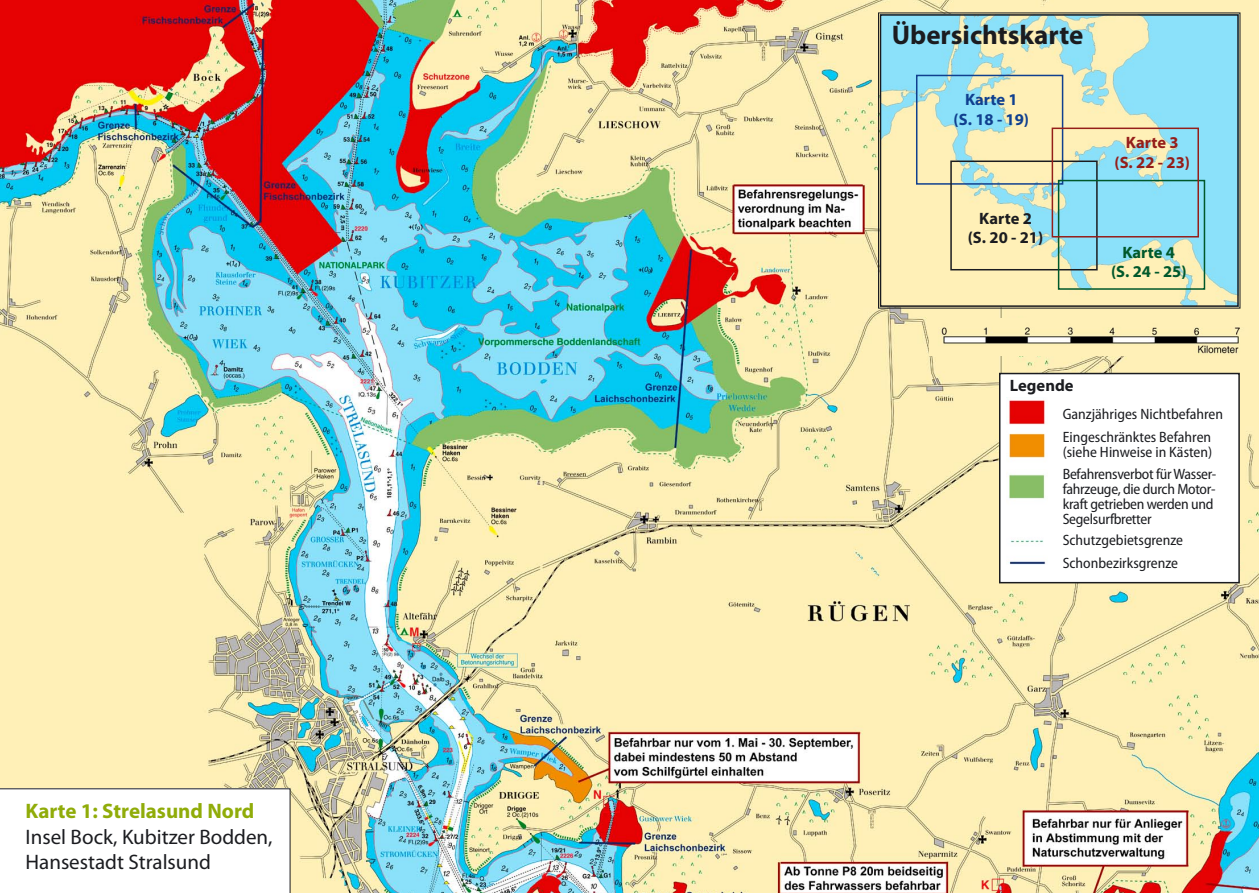
<style>
.page{position:relative;width:1259px;height:893px;background:#fff}
.page>*{position:absolute;margin:0;border:0;box-sizing:border-box;transform-origin:0 0}
.t1{font:700 27px "Myriad Pro";color:#1b1c20}
.t2{font:21px/25.2px "Myriad Pro";color:#1b1c20}
.t3{font:700 21px "Myriad Pro";color:#90ac09}
.t4{font:18px "Myriad Pro";color:#1b1c20}
.t5{font:700 16.5px/19.8px "Myriad Pro";color:#1b1c20;text-align:center}
.t6{font:700 16.5px/19.8px "Myriad Pro";color:#10408f;text-align:center}
.t7{font:700 16.5px/19.8px "Myriad Pro";color:#951e1a;text-align:center}
.t8{font:700 16.5px/19.8px "Myriad Pro";color:#00582b;text-align:center}
.t9{font:semi-condensed 15px/15px "Myriad Pro";letter-spacing:-.005em;color:#1b1c20}
</style>
<div class="page">
<img style="left:0;top:0;width:1259px;height:893px">
<svg style="left:0;top:789px;width:290px;height:104px"></svg>
<img style="left:929px;top:318px;width:322px;height:38px">
<div style="left:999px;top:374px;width:240px;height:209px;background:#fff"></div>
<div style="left:999px;top:373px;width:240px;height:210px;border:2px solid #1b1c20"></div>
<img style="left:1009px;top:399px;width:36px;height:59px">
<svg style="left:878px;top:12px;width:362px;height:297px;background:#c3e3d2"></svg>
<div style="left:879px;top:14px;width:359px;height:293px;border:2px solid #1b1c20"></div>
<div style="left:916px;top:75px;width:147px;height:110px;border:2px solid #10408f"></div>
<div style="left:950px;top:161px;width:147px;height:109px;border:2px solid #1b1c20"></div>
<div style="left:1058px;top:180px;width:147px;height:110px;border:2px solid #00582b"></div>
<div style="left:1051px;top:128px;width:148px;height:110px;border:2px solid #951e1a"></div>
<img style="left:1008px;top:474px;width:37px;height:25px">
<img style="left:1008px;top:540px;width:38px;height:25px">
<h2 class="t3" style="left:26px;top:799px;width:230px">Karte 1: Strelasund Nord</h2>
<h2 class="t2" style="left:26px;top:824px;width:249px">Insel Bock, Kubitzer Bodden,<br>Hansestadt Stralsund</h2>
<p class="t4" style="left:25px;top:852px;width:20px">18</p>
<h1 class="t1" style="left:891px;top:20px;width:193px">Übersichtskarte</h1>
<p class="t6" style="left:953px;top:90px;width:77px">Karte 1<br>(S. 18 - 19)</p>
<p class="t5" style="left:967px;top:208px;width:77px">Karte 2<br>(S. 20 - 21)</p>
<p class="t7" style="left:1114px;top:132px;width:77px">Karte 3<br>(S. 22 - 23)</p>
<p class="t8" style="left:1111px;top:242px;width:77px">Karte 4<br>(S. 24 - 25)</p>
<p class="t5" style="left:1010px;top:376px;width:65px">Legende</p>
<p class="t9" style="left:1062px;top:402px;width:162px;line-height:23.5px">Ganzjähriges Nichtbefahren<br>Eingeschränktes Befahren</p>
<p class="t9" style="left:1062px;top:442px;width:155px;line-height:21.5px">(siehe Hinweise in Kästen)<br>Befahrensverbot für Wasser-</p>
<p class="t9" style="left:1062px;top:481px;width:154px">fahrzeuge, die durch Motor&shy;kraft getrieben werden und<br>Segelsurfbretter</p>
<p class="t9" style="left:1062px;top:529px;width:122px;line-height:22.6px">Schutzgebietsgrenze<br>Schonbezirksgrenze</p>
</div>
